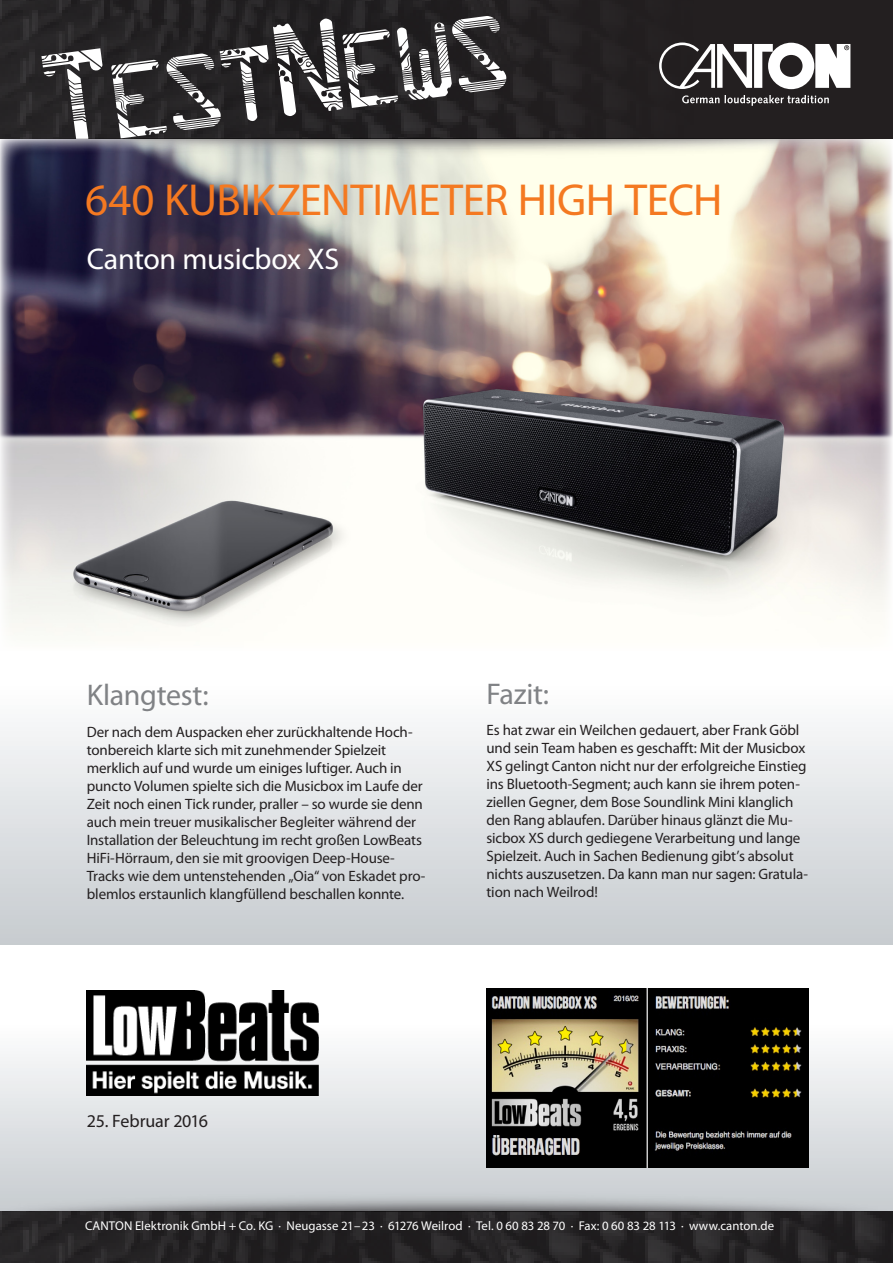
<style>
.page{position:relative;width:893px;height:1263px;background:#fff}
.page>*{position:absolute;margin:0;border:0;box-sizing:border-box;transform-origin:0 0}
.t1{font:45px "Myriad Pro";letter-spacing:-.01em;color:#f47921}
.t2{font:30px "Myriad Pro";letter-spacing:-.01em;color:#808285}
.t3{font:30px "Myriad Pro";letter-spacing:-.015em;color:#fff}
.t4{font:18px "Myriad Pro";letter-spacing:-.01em;color:#231f20}
.t5{font:15px/18px "Myriad Pro";letter-spacing:-.01em;color:#231f20}
.t6{font:12.75px "Myriad Pro";color:#fff}
</style>
<div class="page">
<svg style="left:0;top:1021px;width:893px;height:164px"></svg>
<div style="left:0;top:682px;width:893px;height:262px;background:linear-gradient(to bottom,#fefefe,#c6cbcf)"></div>
<img style="left:87px;top:990px;width:232px;height:105px">
<img style="left:486px;top:988px;width:322px;height:180px">
<img style="left:0;top:165px;width:893px;height:471px">
<div style="left:0;top:0;width:893px;height:138px;background:#231f20"></div>
<svg style="left:659px;top:43px;width:191px;height:46px"></svg>
<svg style="left:682px;top:95px;width:147px;height:11px"></svg>
<svg style="left:41px;top:16px;width:465px;height:122px"></svg>
<img style="left:0;top:138px;width:893px;height:27px">
<img style="left:0;top:1185px;width:893px;height:78px">
<p class="t1" style="left:85px;top:172px;width:639px">640 KUBIKZENTIMETER HIGH TECH</p>
<p class="t3" style="left:87px;top:241px;width:254px">Canton musicbox XS</p>
<p class="t2" style="left:87px;top:676px;width:123px">Klangtest:</p>
<p class="t5" style="left:87px;top:722px;width:340px">Der nach dem Auspacken eher zurückhaltende Hoch&shy;tonbereich klarte sich mit zunehmender Spielzeit merklich auf und wurde um einiges luftiger. Auch in puncto Volumen spielte sich die Musicbox im Laufe der Zeit noch einen Tick runder, praller – so wurde sie denn auch mein treuer musikalischer Begleiter während der Installation der Beleuchtung im recht großen LowBeats HiFi-Hörraum, den sie mit groovigen Deep-House-Tracks wie dem untenstehenden „Oia“ von Eskadet pro&shy;blemlos erstaunlich klangfüllend beschallen konnte.</p>
<p class="t2" style="left:486px;top:676px;width:64px">Fazit:</p>
<p class="t5" style="left:486px;top:721px;width:323px">Es hat zwar ein Weilchen gedauert, aber Frank Göbl und sein Team haben es geschafft: Mit der Musicbox XS gelingt Canton nicht nur der erfolgreiche Einstieg ins Bluetooth-Segment; auch kann sie ihrem poten&shy;ziellen Gegner, dem Bose Soundlink Mini klanglich den Rang ablaufen. Darüber hinaus glänzt die Mu&shy;sicbox XS durch gediegene Verarbeitung und lange Spielzeit. Auch in Sachen Bedienung gibt’s absolut nichts auszusetzen. Da kann man nur sagen: Gratula&shy;tion nach Weilrod!</p>
<p class="t4" style="left:87px;top:1110px;width:123px">25. Februar 2016</p>
<p class="t6" style="left:85px;top:1218px;width:691px">CANTON Elektronik GmbH + Co. KG · Neugasse 21–23 · 61276 Weilrod · Tel. 0 60 83 28 70 · Fax: 0 60 83 28 113 · www.canton.de</p>
</div>
